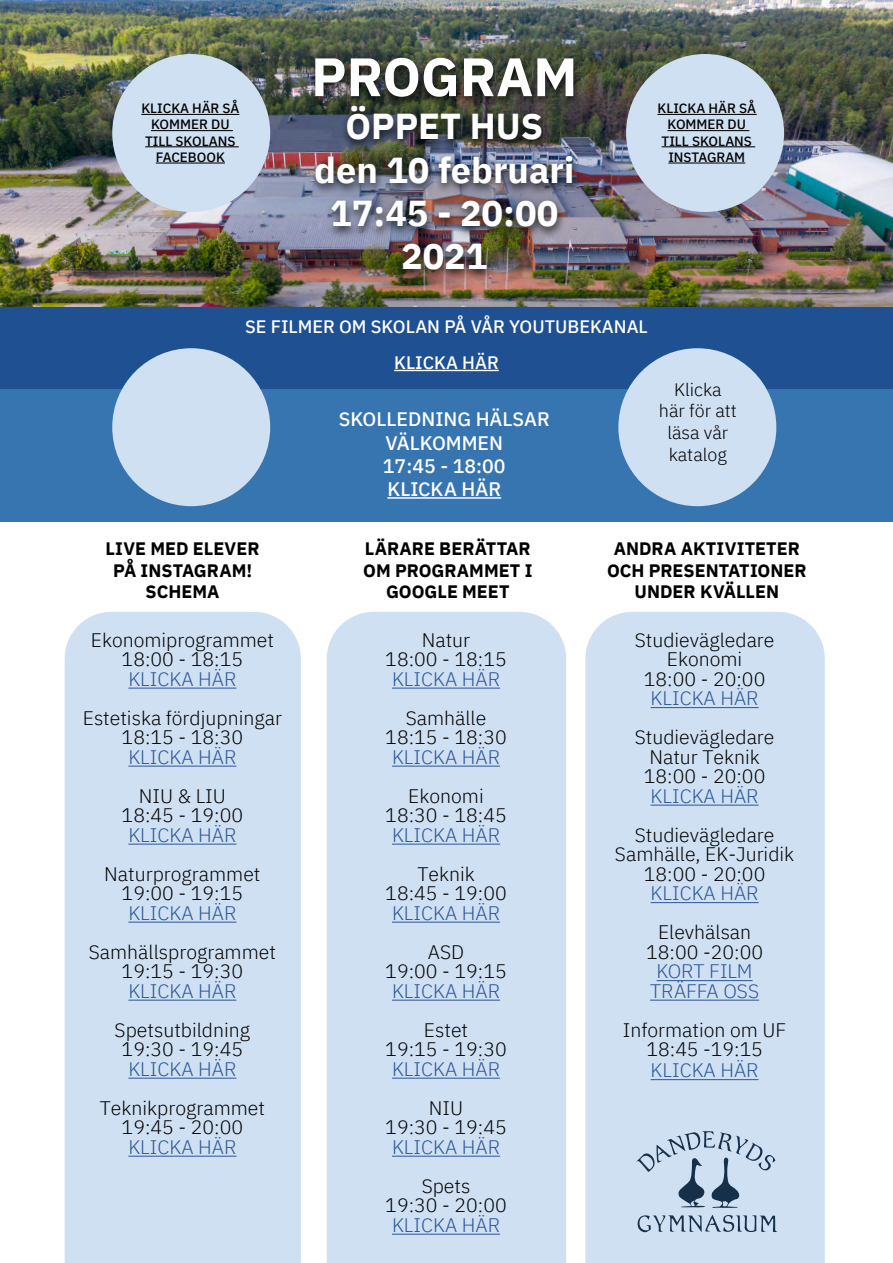
<style>
.page{position:relative;width:893px;height:1263px;background:#fff}
.page>*{position:absolute;margin:0;border:0;box-sizing:border-box;transform-origin:0 0}
.t1{font:700 54px "IBM Plex Sans";color:#fff}
.t2{font:700 36px/43.2px "IBM Plex Sans";color:#fff;text-align:center}
.t3{font:300 19.5px/19.5px "IBM Plex Sans";color:#000;text-align:center}
.t4{font:300 19.5px/19.5px "IBM Plex Sans";color:#2d5596;text-align:center}
.t5{font:500 19.5px/23.4px "IBM Plex Sans";color:#fff;text-align:center}
.t6{font:700 18px/21.6px "IBM Plex Sans";color:#000;text-align:center}
.t7{font:500 18px/36px "IBM Plex Sans";color:#fff;text-align:center}
.t8{font:300 18px/21.6px "IBM Plex Sans";color:#000;text-align:center}
.t9{font:500 13.5px/16.2px "IBM Plex Sans";color:#000;text-align:center}
</style>
<div class="page">
<img style="left:0;top:0;width:893px;height:307px">
<div style="left:0;top:388px;width:893px;height:133px;background:#3775b1"></div>
<hr style="left:387px;top:497px;width:114px;height:2px;background:#fff">
<div style="left:65px;top:612px;width:236px;height:651px;background:#cfe0f3"></div>
<hr style="left:128px;top:688px;width:108px;height:1px;background:#2d5596">
<hr style="left:128px;top:766px;width:108px;height:1px;background:#2d5596">
<hr style="left:128px;top:844px;width:108px;height:1px;background:#2d5596">
<hr style="left:128px;top:922px;width:108px;height:1px;background:#2d5596">
<hr style="left:128px;top:1000px;width:108px;height:1px;background:#2d5596">
<hr style="left:128px;top:1078px;width:108px;height:1px;background:#2d5596">
<hr style="left:128px;top:1156px;width:108px;height:1px;background:#2d5596">
<div style="left:327px;top:612px;width:239px;height:651px;background:#cfe0f3"></div>
<hr style="left:392px;top:688px;width:108px;height:1px;background:#2d5596">
<hr style="left:392px;top:766px;width:108px;height:1px;background:#2d5596">
<hr style="left:392px;top:844px;width:108px;height:1px;background:#2d5596">
<hr style="left:392px;top:922px;width:108px;height:1px;background:#2d5596">
<hr style="left:392px;top:1000px;width:108px;height:1px;background:#2d5596">
<hr style="left:392px;top:1078px;width:108px;height:1px;background:#2d5596">
<hr style="left:392px;top:1156px;width:108px;height:1px;background:#2d5596">
<hr style="left:392px;top:1234px;width:108px;height:1px;background:#2d5596">
<div style="left:585px;top:612px;width:240px;height:651px;background:#cfe0f3"></div>
<hr style="left:651px;top:707px;width:108px;height:1px;background:#2d5596">
<hr style="left:651px;top:805px;width:108px;height:1px;background:#2d5596">
<hr style="left:651px;top:902px;width:108px;height:1px;background:#2d5596">
<hr style="left:657px;top:980px;width:96px;height:1px;background:#2d5596">
<hr style="left:650px;top:1000px;width:109px;height:1px;background:#2d5596">
<hr style="left:651px;top:1079px;width:108px;height:1px;background:#2d5596">
<div style="left:307px;top:54px;width:274px;height:228px;background:#000;opacity:.75"></div>
<div style="left:0;top:307px;width:893px;height:81px;background:#1e5092"></div>
<hr style="left:394px;top:370px;width:105px;height:1px;background:#fff">
<div style="left:112px;top:348px;width:158px;height:158px;background:#cfe0f3;border-radius:50%"></div>
<div style="left:618px;top:348px;width:158px;height:158px;background:#cfe0f3;border-radius:50%"></div>
<div style="left:112px;top:54px;width:158px;height:158px;background:#cfe0f3;border-radius:50%"></div>
<div style="left:626px;top:54px;width:158px;height:158px;background:#cfe0f3;border-radius:50%"></div>
<hr style="left:141px;top:114px;width:98px;height:1px;background:#000">
<hr style="left:151px;top:130px;width:82px;height:1px;background:#000">
<hr style="left:145px;top:146px;width:94px;height:1px;background:#000">
<hr style="left:156px;top:162px;width:69px;height:2px;background:#000">
<hr style="left:657px;top:114px;width:100px;height:1px;background:#000">
<hr style="left:667px;top:130px;width:82px;height:1px;background:#000">
<hr style="left:662px;top:146px;width:93px;height:1px;background:#000">
<hr style="left:668px;top:162px;width:77px;height:2px;background:#000">
<svg style="left:636px;top:1131px;width:141px;height:102px;background:#b1c3d7"></svg>
<h1 class="t1" style="left:311px;top:34px;width:268px">PROGRAM</h1>
<h2 class="t2" style="left:314px;top:102px;width:262px">ÖPPET HUS den 10 februari<br>17:45 - 20:00<br>2021</h2>
<p class="t9" style="left:141px;top:99px;width:100px">KLICKA HÄR SÅ<br>KOMMER DU<br>TILL SKOLANS<br>FACEBOOK</p>
<p class="t9" style="left:657px;top:99px;width:100px">KLICKA HÄR SÅ<br>KOMMER DU<br>TILL SKOLANS<br>INSTAGRAM</p>
<p class="t7" style="left:245px;top:307px;width:404px">SE FILMER OM SKOLAN PÅ VÅR YOUTUBEKANAL<br>KLICKA HÄR</p>
<p class="t5" style="left:339px;top:406px;width:213px">SKOLLEDNING HÄLSAR<br>VÄLKOMMEN<br>17:45 - 18:00<br>KLICKA HÄR</p>
<p class="t8" style="left:659px;top:377px;width:79px">Klicka här för att läsa vår katalog</p>
<p class="t6" style="left:106px;top:536px;width:155px">LIVE MED ELEVER<br>PÅ INSTAGRAM!<br>SCHEMA</p>
<p class="t6" style="left:363px;top:536px;width:171px">LÄRARE BERÄTTAR<br>OM PROGRAMMET I<br>GOOGLE MEET</p>
<p class="t3" style="left:91px;top:628px;width:185px">Ekonomiprogrammet<br>18:00 - 18:15</p>
<p class="t4" style="left:128px;top:667px;width:110px">KLICKA HÄR</p>
<p class="t3" style="left:83px;top:706px;width:201px">Estetiska fördjupningar<br>18:15 - 18:30</p>
<p class="t4" style="left:128px;top:745px;width:110px">KLICKA HÄR</p>
<p class="t3" style="left:122px;top:784px;width:123px">NIU &amp; LIU<br>18:45 - 19:00</p>
<p class="t4" style="left:128px;top:823px;width:110px">KLICKA HÄR</p>
<p class="t3" style="left:104px;top:862px;width:158px">Naturprogrammet<br>19:00 - 19:15</p>
<p class="t4" style="left:128px;top:901px;width:110px">KLICKA HÄR</p>
<p class="t3" style="left:89px;top:940px;width:189px">Samhällsprogrammet<br>19:15 - 19:30</p>
<p class="t4" style="left:128px;top:979px;width:110px">KLICKA HÄR</p>
<p class="t3" style="left:115px;top:1018px;width:137px">Spetsutbildning<br>19:30 - 19:45</p>
<p class="t4" style="left:128px;top:1057px;width:110px">KLICKA HÄR</p>
<p class="t3" style="left:100px;top:1096px;width:167px">Teknikprogrammet<br>19:45 - 20:00</p>
<p class="t4" style="left:128px;top:1135px;width:110px">KLICKA HÄR</p>
<p class="t3" style="left:385px;top:628px;width:123px">Natur<br>18:00 - 18:15</p>
<p class="t4" style="left:392px;top:667px;width:110px">KLICKA HÄR</p>
<p class="t3" style="left:385px;top:706px;width:123px">Samhälle<br>18:15 - 18:30</p>
<p class="t4" style="left:392px;top:745px;width:110px">KLICKA HÄR</p>
<p class="t3" style="left:385px;top:784px;width:123px">Ekonomi<br>18:30 - 18:45</p>
<p class="t4" style="left:392px;top:823px;width:110px">KLICKA HÄR</p>
<p class="t3" style="left:385px;top:862px;width:123px">Teknik<br>18:45 - 19:00</p>
<p class="t4" style="left:392px;top:901px;width:110px">KLICKA HÄR</p>
<p class="t3" style="left:385px;top:940px;width:123px">ASD<br>19:00 - 19:15</p>
<p class="t4" style="left:392px;top:979px;width:110px">KLICKA HÄR</p>
<p class="t3" style="left:385px;top:1018px;width:123px">Estet<br>19:15 - 19:30</p>
<p class="t4" style="left:392px;top:1057px;width:110px">KLICKA HÄR</p>
<p class="t3" style="left:385px;top:1096px;width:123px">NIU<br>19:30 - 19:45</p>
<p class="t4" style="left:392px;top:1135px;width:110px">KLICKA HÄR</p>
<p class="t3" style="left:385px;top:1174px;width:123px">Spets<br>19:30 - 20:00</p>
<p class="t4" style="left:392px;top:1213px;width:110px">KLICKA HÄR</p>
<p class="t6" style="left:607px;top:536px;width:201px">ANDRA AKTIVITETER<br>OCH PRESENTATIONER<br>UNDER KVÄLLEN</p>
<p class="t3" style="left:635px;top:628px;width:141px">Studievägledare<br>Ekonomi<br>18:00 - 20:00</p>
<p class="t4" style="left:651px;top:687px;width:110px">KLICKA HÄR</p>
<p class="t3" style="left:635px;top:726px;width:141px">Studievägledare<br>Natur Teknik<br>18:00 - 20:00</p>
<p class="t4" style="left:651px;top:784px;width:110px">KLICKA HÄR</p>
<p class="t3" style="left:615px;top:823px;width:181px">Studievägledare<br>Samhälle, EK-Juridik<br>18:00 - 20:00</p>
<p class="t4" style="left:651px;top:882px;width:110px">KLICKA HÄR</p>
<p class="t3" style="left:646px;top:921px;width:118px">Elevhälsan<br>18:00 -20:00</p>
<p class="t4" style="left:650px;top:960px;width:111px">KORT FILM<br>TRÄFFA OSS</p>
<p class="t3" style="left:623px;top:1018px;width:165px">Information om UF<br>18:45 -19:15</p>
<p class="t4" style="left:651px;top:1059px;width:110px">KLICKA HÄR</p>
</div>
